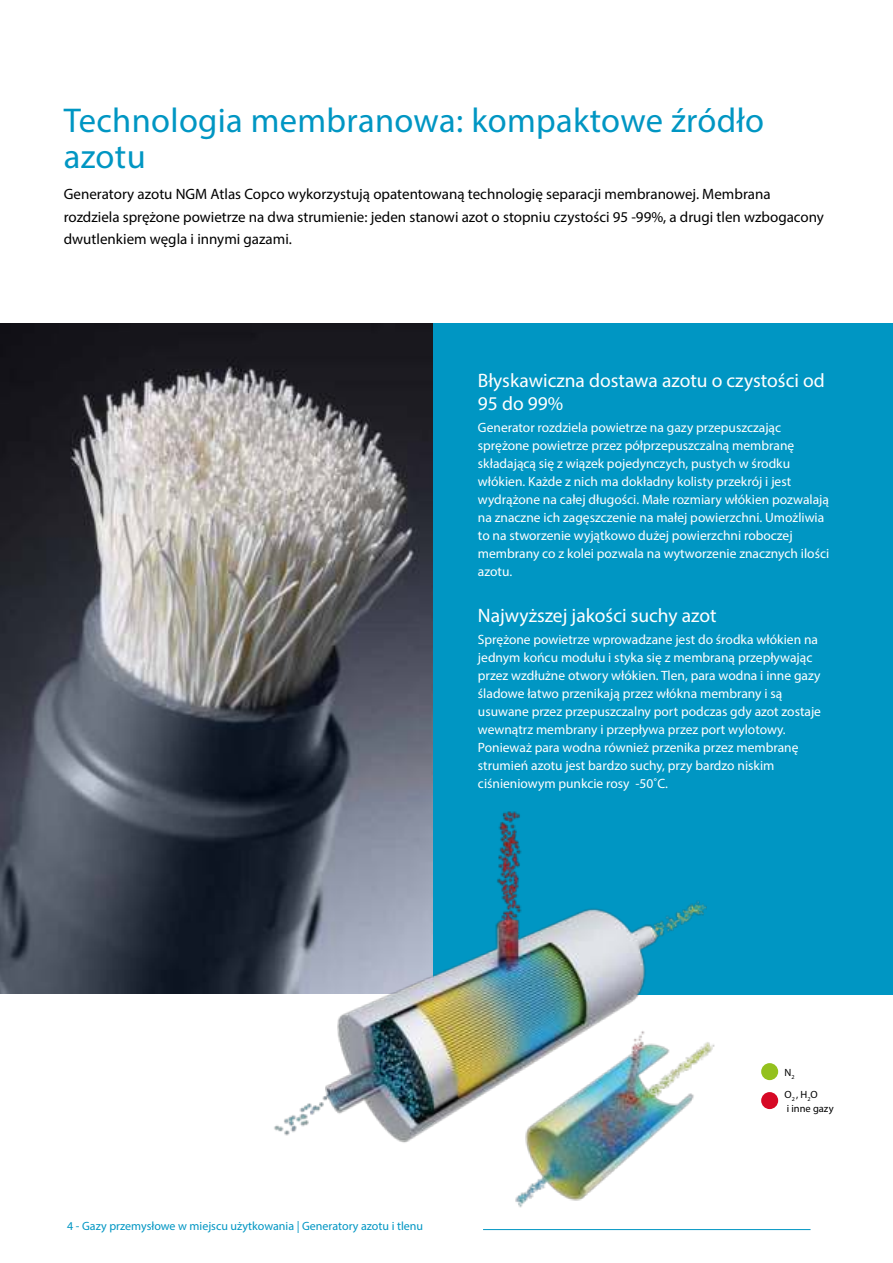
<style>
.page{position:relative;width:893px;height:1263px;background:#fff}
.page>*{position:absolute;margin:0;border:0;box-sizing:border-box;transform-origin:0 0}
.t1{font:34.5px/36px "Myriad Pro";letter-spacing:.01em;color:#0096c3}
.t2{font:19.5px/23.4px "Myriad Pro";color:#fff}
.t3{font:15px/22.5px "Myriad Pro";color:#000}
.t4{font:13.5px/18px "Myriad Pro";color:#fff}
.t5{font:12px "Myriad Pro";color:#0096c3}
.t6{font:10.5px/14.2px "Myriad Pro";color:#000}
</style>
<div class="page">
<img style="left:0;top:323px;width:434px;height:671px">
<div style="left:434px;top:323px;width:459px;height:672px;background:#0096c3"></div>
<div style="left:761px;top:1063px;width:17px;height:17px;background:#94c11e;border-radius:50%"></div>
<div style="left:761px;top:1092px;width:17px;height:17px;background:#d60925;border-radius:50%"></div>
<img style="left:266px;top:640px;width:497px;height:591px">
<hr style="left:483px;top:1229px;width:327px;height:1px;background:#0096c3">
<h1 class="t1" style="left:64px;top:104px;width:702px">Technologia membranowa: kompaktowe źródło azotu</h1>
<p class="t3" style="left:64px;top:184px;width:762px">Generatory azotu NGM Atlas Copco wykorzystują opatentowaną technologię separacji membranowej. Membrana rozdziela sprężone powietrze na dwa strumienie: jeden stanowi azot o stopniu czystości 95 -99%, a drugi tlen wzbogacony dwutlenkiem węgla i innymi gazami.</p>
<h2 class="t2" style="left:478px;top:369px;width:348px">Błyskawiczna dostawa azotu o czystości od<br>95 do 99%</h2>
<p class="t4" style="left:478px;top:419px;width:353px">Generator rozdziela powietrze na gazy przepuszczając sprężone powietrze przez półprzepuszczalną membranę składającą się z wiązek pojedynczych, pustych w środku włókien. Każde z nich ma dokładny kolisty przekrój i jest wydrążone na całej długości. Małe rozmiary włókien pozwalają na znaczne ich zagęszczenie na małej powierzchni. Umożliwia to na stworzenie wyjątkowo dużej powierzchni roboczej membrany co z kolei pozwala na wytworzenie znacznych ilości azotu.</p>
<h2 class="t2" style="left:478px;top:605px;width:240px">Najwyższej jakości suchy azot</h2>
<p class="t4" style="left:478px;top:631px;width:345px">Sprężone powietrze wprowadzane jest do środka włókien na jednym końcu modułu i styka się z membraną przepływając przez wzdłużne otwory włókien. Tlen, para wodna i inne gazy śladowe łatwo przenikają przez włókna membrany i są usuwane przez przepuszczalny port podczas gdy azot zostaje wewnątrz membrany i przepływa przez port wylotowy.<br>Ponieważ para wodna również przenika przez membranę strumień azotu jest bardzo suchy, przy bardzo niskim ciśnieniowym punkcie rosy -50˚C.</p>
<p class="t6" style="left:784px;top:1065px;width:12px">N<sub>2</sub></p>
<p class="t5" style="left:67px;top:1220px;width:357px">4 - Gazy przemysłowe w miejscu użytkowania | Generatory azotu i tlenu</p>
<p class="t6" style="left:784px;top:1087px;width:51px">O<sub>2</sub> , H<sub>2</sub>O<br>i inne gazy</p>
</div>
